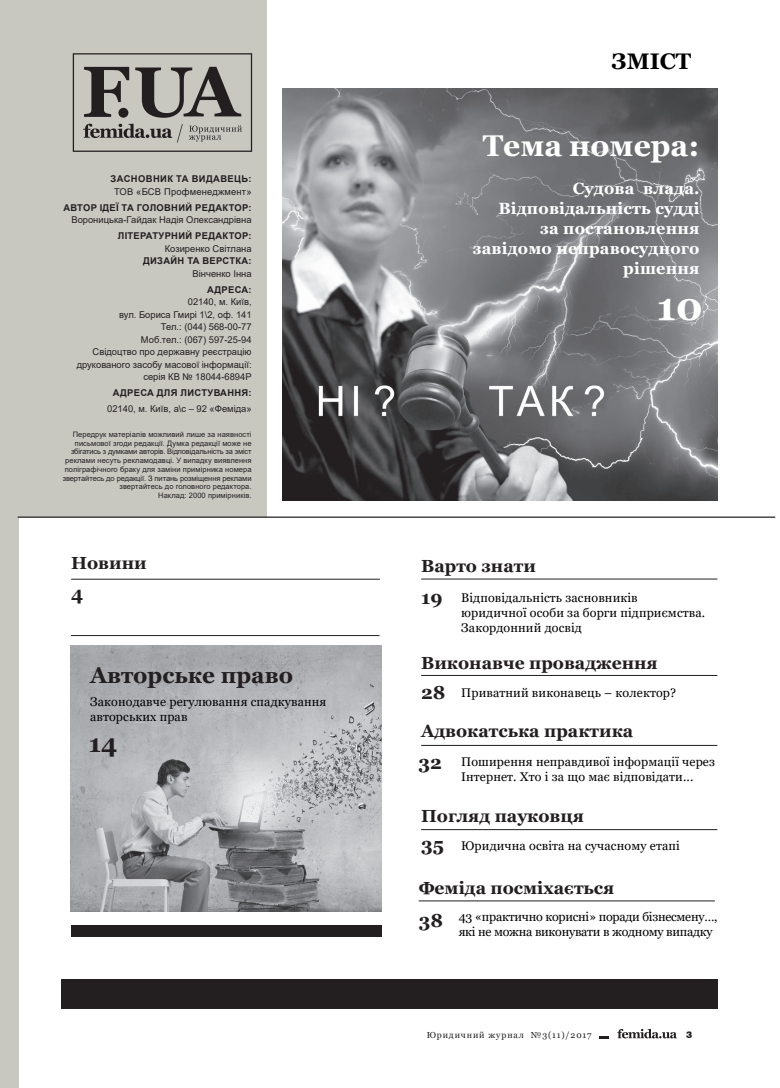
<style>
.page{position:relative;width:780px;height:1088px;background:#fff}
.page>*{position:absolute;margin:0;border:0;box-sizing:border-box;transform-origin:0 0}
.t1{font:700 38.75px "Georgia";color:#fff}
.t2{font:700 30px "Georgia";color:#fff}
.t3{font:700 25px "Georgia";color:#231f20}
.t4{font:700 22.5px "Georgia";color:#231f20}
.t5{font:700 22.5px "Georgia";color:#000101}
.t6{font:700 18.75px "Georgia";color:#231f20}
.t7{font:700 17.5px "Georgia";color:#231f20}
.t8{font:700 16.25px/20px "Georgia";letter-spacing:.01em;color:#fff;text-align:right}
.t9{font:12.5px/15px "Georgia";letter-spacing:.01em;color:#000101}
.t10{font:12.5px/15px "Georgia";letter-spacing:-.02em;color:#000101}
.t11{font:9.38px/12.5px "Arial";color:#231f20;text-align:right}
.t12{font:700 9.38px "Arial";letter-spacing:.035em;color:#231f20}
.t13{font:9.38px "Arial";letter-spacing:.02em;color:#231f20}
.t14{font:8.75px "Georgia";letter-spacing:.1em;color:#231f20}
.t15{font:900 8.75px "Pragmatica";color:#231f20}
.t16{font:7.5px/8.8px "Arial";letter-spacing:.01em;color:#231f20;text-align:right}
.s1{font-weight:700;font-size:18.75px;color:#231f20}
</style>
<div class="page">
<svg style="left:599px;top:1036px;width:10px;height:2px"></svg>
<svg style="left:617px;top:1029px;width:60px;height:9px"></svg>
<div style="left:0;top:0;width:18px;height:1088px;background:#c8c8c1"></div>
<div style="left:18px;top:0;width:248px;height:516px;background:#c8c8c1"></div>
<svg style="left:73px;top:53px;width:179px;height:99px"></svg>
<img style="left:283px;top:89px;width:434px;height:412px">
<img style="left:71px;top:646px;width:310px;height:266px">
<hr style="left:18px;top:516px;width:757px;height:2px;background:#231f20">
<div style="left:71px;top:925px;width:310px;height:11px;background:#231f20"></div>
<div style="left:61px;top:979px;width:656px;height:30px;background:#231f20"></div>
<hr style="left:421px;top:579px;width:296px;height:1px;background:#231f20">
<hr style="left:421px;top:675px;width:296px;height:1px;background:#231f20">
<hr style="left:71px;top:635px;width:308px;height:1px;background:#231f20">
<hr style="left:421px;top:745px;width:296px;height:1px;background:#231f20">
<hr style="left:421px;top:829px;width:296px;height:1px;background:#231f20">
<hr style="left:418px;top:900px;width:296px;height:1px;background:#231f20">
<hr style="left:71px;top:579px;width:309px;height:1px;background:#231f20">
<p class="t12" style="left:110px;top:172px;width:143px">ЗАСНОВНИК ТА ВИДАВЕЦЬ:</p>
<p class="t13" style="left:114px;top:185px;width:139px">ТОВ «БСВ Профменеджмент»</p>
<p class="t12" style="left:63px;top:201px;width:190px">АВТОР ІДЕЇ ТА ГОЛОВНИЙ РЕДАКТОР:</p>
<p class="t11" style="left:71px;top:214px;width:182px">Вороницька-Гайдак Надія Олександрівна</p>
<p class="t12" style="left:118px;top:229px;width:135px">ЛІТЕРАТУРНИЙ РЕДАКТОР:</p>
<p class="t11" style="left:165px;top:242px;width:88px">Козиренко Світлана</p>
<p class="t12" style="left:143px;top:254px;width:110px">ДИЗАЙН ТА ВЕРСТКА:</p>
<p class="t11" style="left:192px;top:267px;width:60px">Вінченко Інна</p>
<p class="t12" style="left:207px;top:283px;width:46px">АДРЕСА:</p>
<p class="t11" style="left:77px;top:296px;width:176px">02140, м. Київ,<br>вул. Бориса Гмирі 1\2, оф. 141<br>Тел.: (044) 568-00-77<br>Моб.тел.: (067) 597-25-94<br>Свідоцтво про державну реєстрацію друкованого засобу масової інформації: серія КВ № 18044-6894Р</p>
<p class="t12" style="left:113px;top:386px;width:140px">АДРЕСА ДЛЯ ЛИСТУВАННЯ:</p>
<p class="t11" style="left:107px;top:403px;width:146px">02140, м. Київ, а\с – 92 «Феміда»</p>
<p class="t16" style="left:63px;top:430px;width:190px">Передрук матеріалів можливий лише за наявності письмової згоди редакції. Думка редакції може не збігатись з думками авторів. Відповідальність за зміст реклами несуть рекламодавці. У випадку виявлення поліграфічного браку для заміни примірника номера звертайтесь до редакції. З питань розміщення реклами звертайтесь до головного редактора.<br>Наклад: 2000 примірників.</p>
<h3 class="t7" style="left:71px;top:552px;width:77px">Новини</h3>
<h3 class="t6" style="left:71px;top:582px;width:14px">4</h3>
<h3 class="t4" style="left:90px;top:661px;width:204px">Авторське право</h3>
<h3 class="t9" style="left:90px;top:694px;width:238px">Законодавче регулювання спадкування авторських прав</h3>
<h3 class="t3" style="left:89px;top:728px;width:30px">14</h3>
<h3 class="t5" style="left:611px;top:47px;width:81px">ЗМІСТ</h3>
<h2 class="t2" style="left:482px;top:126px;width:218px">Тема номера:</h2>
<h3 class="t8" style="left:472px;top:179px;width:228px">Судова влада.<br>Відповідальність судді<br>за постановлення завідомо неправосудного рішення</h3>
<h1 class="t1" style="left:657px;top:282px;width:48px">10</h1>
<h3 class="t7" style="left:421px;top:554px;width:116px">Варто знати</h3>
<h3 class="t9" style="left:461px;top:590px;width:245px">Відповідальність засновників юридичної особи за борги підприємства.<br>Закордонний досвід</h3>
<h3 class="t6" style="left:421px;top:586px;width:23px">19</h3>
<h3 class="t7" style="left:421px;top:651px;width:238px">Виконавче провадження</h3>
<h3 class="t9" style="left:421px;top:685px;width:256px"><span class="s1">28</span> Приватний виконавець – колектор?</h3>
<h3 class="t7" style="left:421px;top:720px;width:214px">Адвокатська практика</h3>
<h3 class="t9" style="left:461px;top:754px;width:255px">Поширення неправдивої інформації через<br>Інтернет. Хто і за що має відповідати...</h3>
<h3 class="t6" style="left:418px;top:750px;width:25px">32</h3>
<h3 class="t7" style="left:421px;top:805px;width:164px">Погляд пауковця</h3>
<h3 class="t6" style="left:421px;top:832px;width:24px">35</h3>
<h3 class="t9" style="left:461px;top:838px;width:220px">Юридична освіта на сучасному етапі</h3>
<h3 class="t7" style="left:418px;top:876px;width:197px">Феміда посміхається</h3>
<h3 class="t6" style="left:418px;top:909px;width:26px">38</h3>
<h3 class="t10" style="left:458px;top:910px;width:260px">43 «практично корисні» поради бізнесмену…, які не можна виконувати в жодному випадку</h3>
<p class="t14" style="left:426px;top:1030px;width:166px">Юридичний журнал №3(11)/2017</p>
<p class="t15" style="left:686px;top:1030px;width:8px">3</p>
</div>
